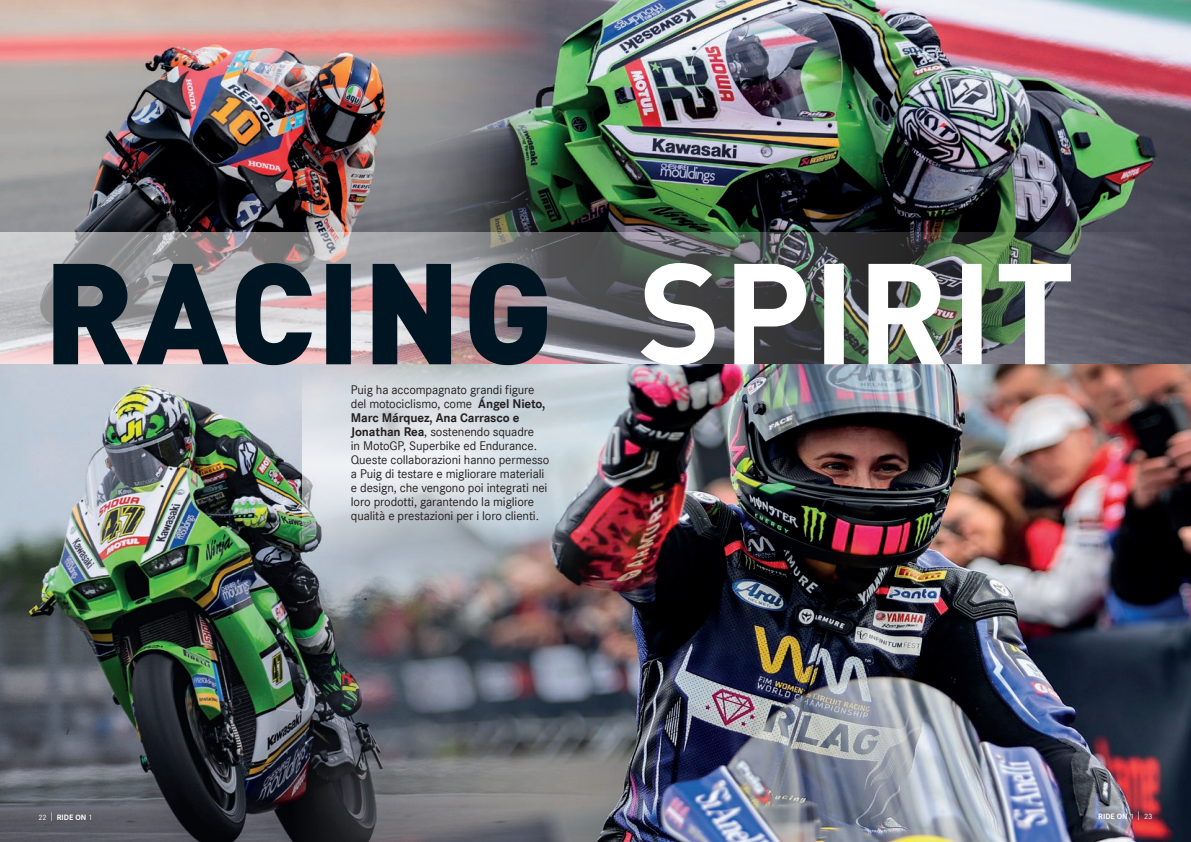
<style>
.page{position:relative;width:1191px;height:842px;background:#fff}
.page>*{position:absolute;margin:0;border:0;box-sizing:border-box;transform-origin:0 0}
.t1{font:13px/14px "Corporate S";letter-spacing:-.01em;color:#231f20}
.t2{font:700 8px "Corporate S";color:#fff}
.t3{font:8px "Corporate S";color:#fff}
.s1{font-weight:700}
.s2{font-weight:400}
.s3{font-family:"Helvetica Neue";font-weight:100;font-size:12px}
</style>
<div class="page">
<img style="left:547px;top:0;width:644px;height:232px">
<img style="left:625px;top:364px;width:566px;height:478px">
<img style="left:0;top:0;width:547px;height:232px">
<img style="left:0;top:364px;width:625px;height:478px">
<svg style="left:0;top:232px;width:1191px;height:132px;background:#737578"></svg>
<svg style="left:302px;top:364px;width:294px;height:193px;background:#c9ced4"></svg>
<svg style="left:640px;top:263px;width:431px;height:102px"></svg>
<svg style="left:53px;top:263px;width:494px;height:102px;background:#545962"></svg>
<p class="t1" style="left:351px;top:382px;width:200px">Puig ha accompagnato grandi figure del motociclismo, come <span class="s1">Ángel Nieto, Marc Márquez, Ana Carrasco e Jonathan Rea</span>, sostenendo squadre<br>in MotoGP, Superbike ed Endurance.<br>Queste collaborazioni hanno permesso a Puig di testare e migliorare materiali e design, che vengono poi integrati nei loro prodotti, garantendo la migliore qualità e prestazioni per i loro clienti.</p>
<p class="t2" style="left:1098px;top:811px;width:43px">RIDE ON <span class="s2">1</span> <span class="s3">I</span></p>
<p class="t2" style="left:51px;top:812px;width:43px"><span class="s3">I</span> RIDE ON <span class="s2">1</span></p>
<p class="t3" style="left:38px;top:812px;width:10px">22</p>
<p class="t3" style="left:1144px;top:811px;width:10px">23</p>
</div>
